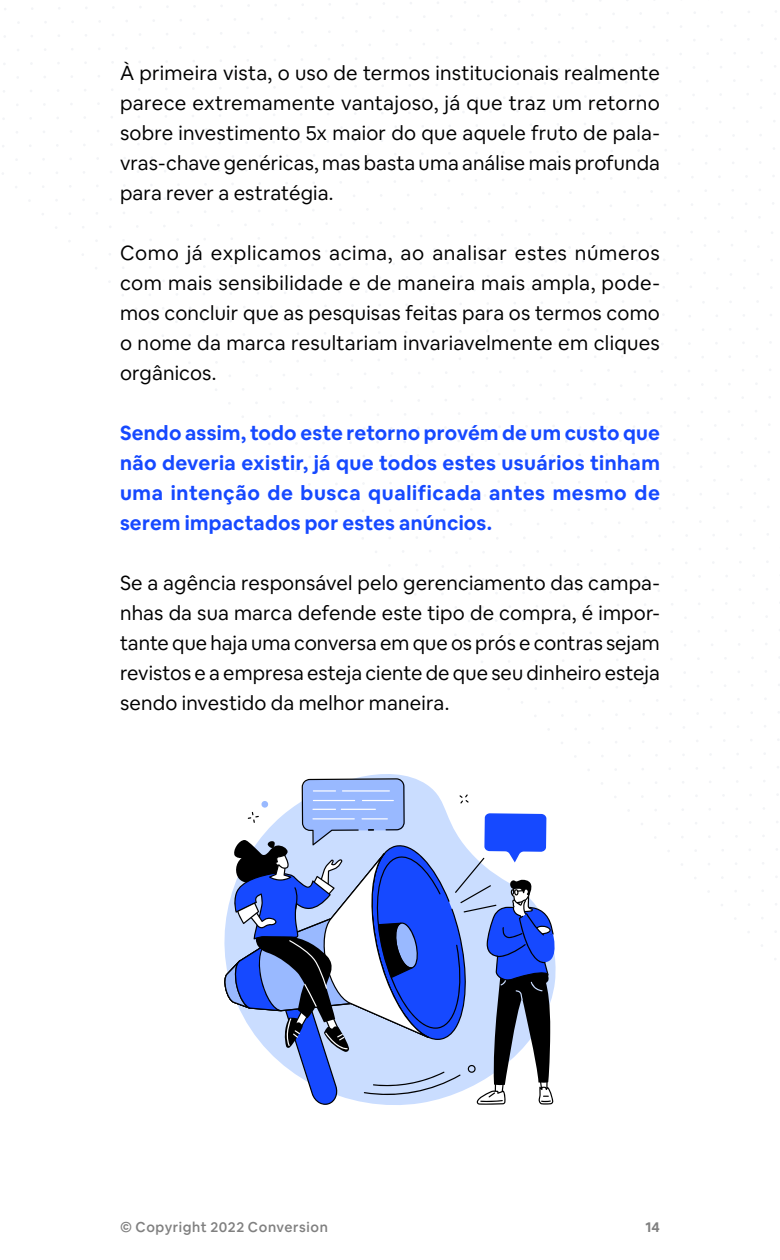
<style>
.page{position:relative;width:780px;height:1260px;background:#fff}
.page>*{position:absolute;margin:0;border:0;box-sizing:border-box;transform-origin:0 0}
.t1{font:20px/30px "Airbnb Cereal App";letter-spacing:.01em;color:#000;text-align:justify}
.t2{font:700 20px/30px "Airbnb Cereal App";letter-spacing:.015em;color:#1649ff;text-align:justify}
.t3{font:500 14px "Airbnb Cereal App";letter-spacing:.04em;color:#808080}
.t4{font:700 14px "Airbnb Cereal App";color:#808080}
</style>
<div class="page">
<svg style="left:414px;top:0;width:366px;height:960px"></svg>
<svg style="left:224px;top:778px;width:332px;height:327px"></svg>
<p class="t1" style="left:120px;top:58px;width:542px">À primeira vista, o uso de termos institucionais realmente parece extremamente vantajoso, já que traz um retorno sobre investimento 5x maior do que aquele fruto de pala&shy;vras-chave genéricas, mas basta uma análise mais profunda para rever a estratégia.</p>
<p class="t1" style="left:120px;top:238px;width:542px">Como já explicamos acima, ao analisar estes números com mais sensibilidade e de maneira mais ampla, pode&shy;mos concluir que as pesquisas feitas para os termos como o nome da marca resultariam invariavelmente em cliques orgânicos.</p>
<p class="t2" style="left:120px;top:418px;width:542px">Sendo assim, todo este retorno provém de um custo que não deveria existir, já que todos estes usuários tinham uma intenção de busca qualificada antes mesmo de serem impactados por estes anúncios.</p>
<p class="t1" style="left:120px;top:568px;width:542px">Se a agência responsável pelo gerenciamento das campa&shy;nhas da sua marca defende este tipo de compra, é impor&shy;tante que haja uma conversa em que os prós e contras sejam revistos e a empresa esteja ciente de que seu dinheiro esteja sendo investido da melhor maneira.</p>
<p class="t3" style="left:120px;top:1219px;width:209px">© Copyright 2022 Conversion</p>
<p class="t4" style="left:645px;top:1218px;width:16px">14</p>
</div>
